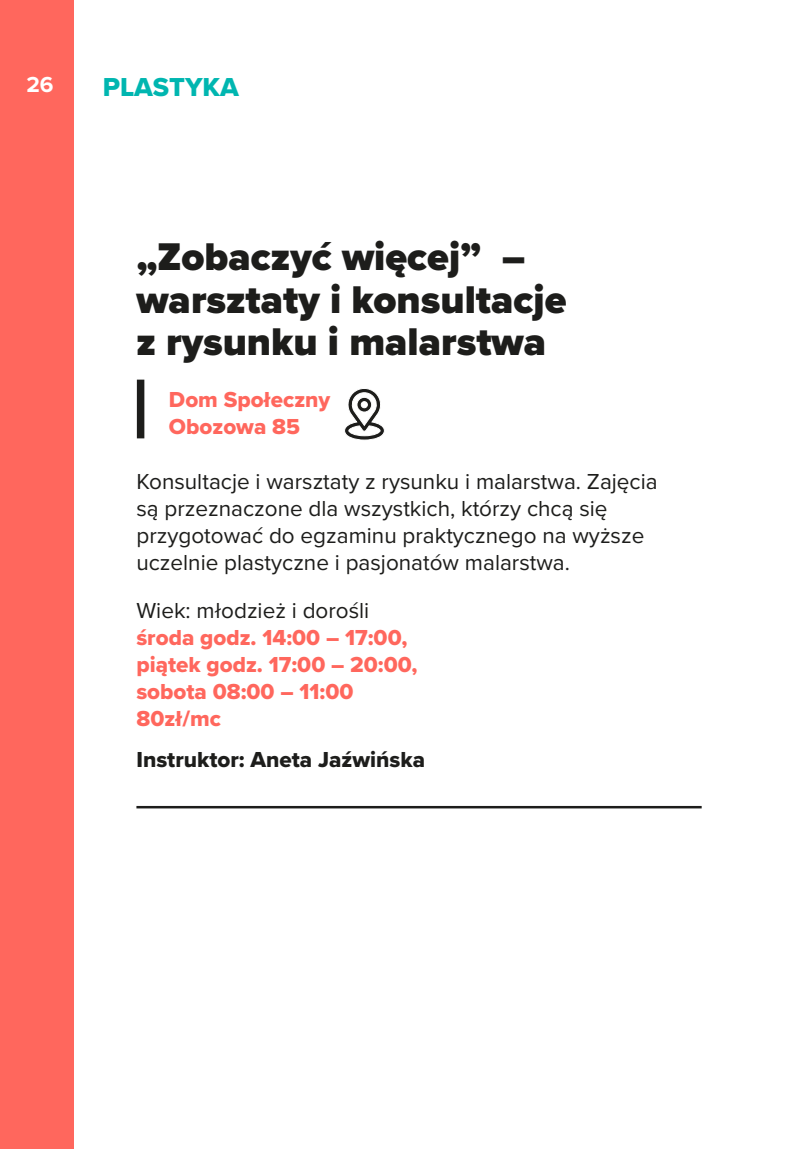
<style>
.page{position:relative;width:808px;height:1149px;background:#fff}
.page>*{position:absolute;margin:0;border:0;box-sizing:border-box;transform-origin:0 0}
.nazwa-zajec{font:900 40px/42.5px "Proxima Nova";color:#1d1d1b}
.kategoria{font:27px "Proxima Nova Extrabld";color:#00b6b0}
.opis{font:22.5px/27px "Proxima Nova";color:#1d1d1b}
.dzien{font:22.5px/27px "Proxima Nova Extrabld";color:#ff675d}
.instruktor{font:22.5px "Proxima Nova Extrabld";color:#1d1d1b}
.miejsce{font:22.5px "Proxima Nova Extrabld";color:#ff675d}
.ulica{font:22.5px "Proxima Nova Extrabld";color:#ff675d}
.koszty{font:22.5px "Proxima Nova Extrabld";color:#ff675d}
.t1{font:700 22.5px "Proxima Nova";color:#fff}
</style>
<div class="page">
<div style="left:0;top:0;width:74px;height:1148px;background:#ff675d"></div>
<hr style="left:136px;top:805px;width:566px;height:3px;background:#1d1d1b">
<div style="left:137px;top:379px;width:7px;height:59px;background:#1d1d1b"></div>
<svg style="left:344px;top:388px;width:41px;height:52px"></svg>
<p class="t1" style="left:26px;top:68px;width:29px">26</p>
<p class="kategoria" style="left:103px;top:67px;width:138px">PLASTYKA</p>
<p class="nazwa-zajec" style="left:136px;top:235px;width:432px">„Zobaczyć więcej” – warsztaty i konsultacje z rysunku i malarstwa</p>
<p class="miejsce" style="left:169px;top:382px;width:163px">Dom Społeczny</p>
<p class="ulica" style="left:169px;top:409px;width:132px">Obozowa 85</p>
<p class="opis" style="left:136px;top:466px;width:523px">Konsultacje i warsztaty z rysunku i malarstwa. Zajęcia są przeznaczone dla wszystkich, którzy chcą się przygotować do egzaminu praktycznego na wyższe uczelnie plastyczne i pasjonatów malarstwa.</p>
<p class="opis" style="left:136px;top:595px;width:234px">Wiek: młodzież i dorośli</p>
<p class="dzien" style="left:136px;top:623px;width:283px">środa godz. 14:00 – 17:00, piątek godz. 17:00 – 20:00, sobota 08:00 – 11:00</p>
<p class="koszty" style="left:136px;top:701px;width:86px">80zł/mc</p>
<p class="instruktor" style="left:136px;top:742px;width:290px">Instruktor: Aneta Jaźwińska</p>
</div>
